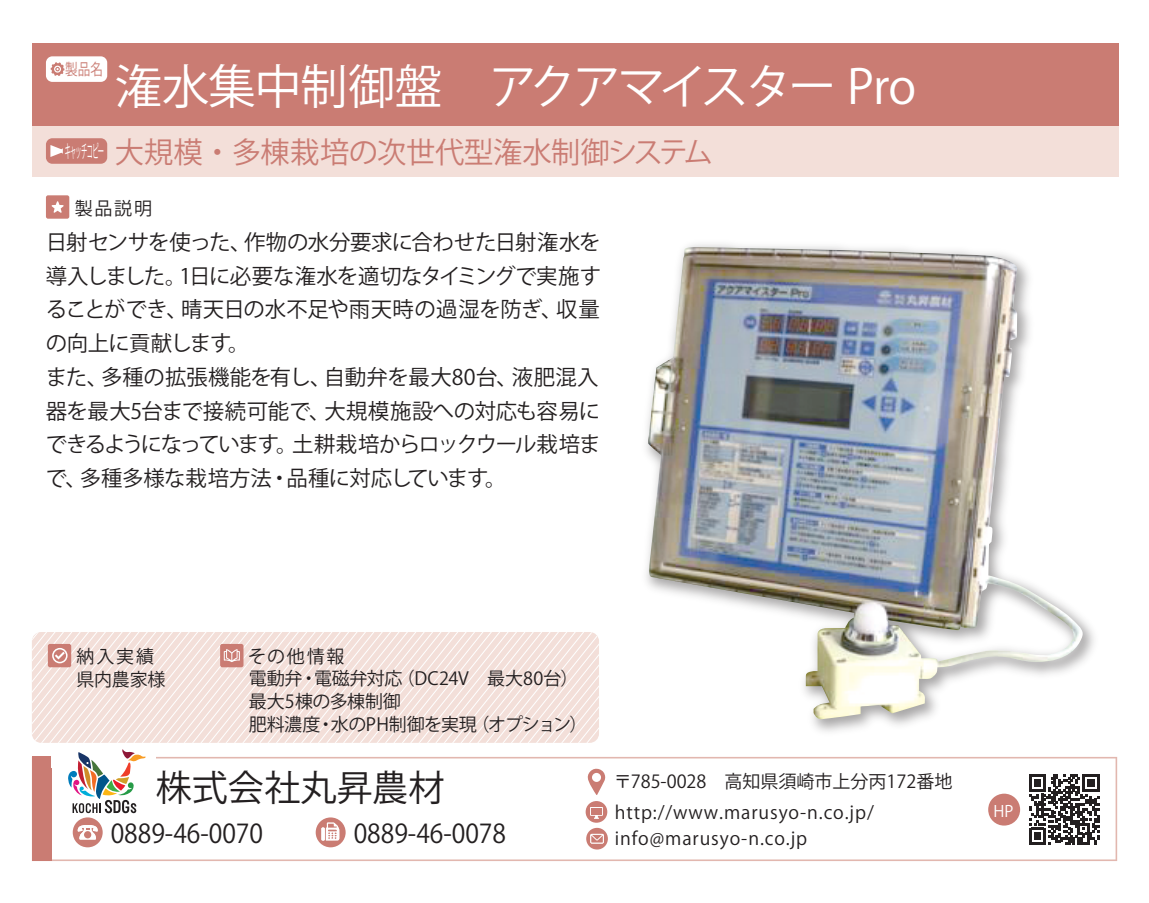
<style>
.page{position:relative;width:1149px;height:903px;background:#fff}
.page>*{position:absolute;margin:0;border:0;box-sizing:border-box;transform-origin:0 0}
.t1{font:47.25px "Ro NOW Std GB";letter-spacing:-.03em;color:#fff}
.t2{font:36px "Ro NOW Std GB";letter-spacing:.005em;color:#231f20}
.t3{font:29.25px "Shuei M Go Std B";letter-spacing:-.01em;color:#ca7c73}
.t4{font:25.88px "Ro NOW Std GB";color:#231f20;scale:.95 1}
.t5{font:21.38px/33.8px "Shuei M Go Std L";letter-spacing:-.025em;color:#231f20}
.t6{font:18px/22.5px "Koburina Go Std N W3";letter-spacing:-.015em;color:#231f20}
.t7{font:18px/31.1px "Ro NOW Std GM";color:#231f20}
.t8{font:18px "Ro NOW Std GM";letter-spacing:.05em;color:#231f20}
.t9{font:18px "Ro NOW Std GB";letter-spacing:.1em;color:#231f20}
.t10{font:18px "Ro NOW Std GB";letter-spacing:-.125em;color:#fff;scale:.35 1}
.t11{font:15.75px "Ro NOW Std GB";color:#ca7c73;scale:.8 1}
.t12{font:15.75px "Shuei M Go Std B";color:#fff}
</style>
<div class="page">
<div style="left:32px;top:43px;width:1085px;height:83px;background:#ca7c73"></div>
<div style="left:32px;top:126px;width:1085px;height:50px;background:#f3dfd9"></div>
<svg style="left:32px;top:632px;width:567px;height:110px;background:#f4e2dd"></svg>
<svg style="left:51px;top:757px;width:1065px;height:104px"></svg>
<div style="left:32px;top:756px;width:19px;height:105px;background:#ca7c73"></div>
<div style="left:46px;top:195px;width:23px;height:24px;background:#ca7c73;border-radius:2px"></div>
<svg style="left:51px;top:201px;width:13px;height:12px"></svg>
<div style="left:46px;top:138px;width:61px;height:26px;background:#ca7c73;border-radius:6px"></div>
<svg style="left:50px;top:145px;width:13px;height:12px"></svg>
<div style="left:46px;top:56px;width:61px;height:26px;background:#fff;border-radius:6px"></div>
<svg style="left:51px;top:62px;width:13px;height:14px"></svg>
<img style="left:647px;top:247px;width:437px;height:472px">
<svg style="left:1028px;top:774px;width:70px;height:70px"></svg>
<div style="left:51px;top:750px;width:104px;height:17px;background:#fff"></div>
<img style="left:68px;top:749px;width:78px;height:98px">
<p class="t11" style="left:65px;top:61px;width:49px">製品名</p>
<p class="t10" style="left:65px;top:141px;width:113px">キャッチコピー</p>
<h1 class="t1" style="left:115px;top:60px;width:802px">潅水集中制御盤　アクアマイスター Pro</h1>
<h3 class="t3" style="left:115px;top:135px;width:599px">大規模・多棟栽培の次世代型潅水制御システム</h3>
<p class="t9" style="left:75px;top:198px;width:79px">製品説明</p>
<p class="t5" style="left:46px;top:225px;width:556px">日射センサを使った、作物の水分要求に合わせた日射潅水を導入しました。1日に必要な潅水を適切なタイミングで実施することができ、晴天日の水不足や雨天時の過湿を防ぎ、収量の向上に貢献します。<br>また、多種の拡張機能を有し、自動弁を最大80台、液肥混入器を最大5台まで接続可能で、大規模施設への対応も容易にできるようになっています。土耕栽培からロックウール栽培まで、多種多様な栽培方法・品種に対応しています。</p>
<p class="t9" style="left:77px;top:646px;width:79px">納入実績</p>
<p class="t6" style="left:77px;top:668px;width:90px">県内農家様</p>
<p class="t9" style="left:248px;top:646px;width:98px">その他情報</p>
<p class="t6" style="left:249px;top:668px;width:340px">電動弁・電磁弁対応（DC24V　最大80台）最大5棟の多棟制御<br>肥料濃度・水のPH制御を実現（オプション）</p>
<h2 class="t2" style="left:156px;top:767px;width:290px">株式会社丸昇農材</h2>
<p class="t4" style="left:111px;top:818px;width:162px">0889-46-0070</p>
<p class="t4" style="left:353px;top:818px;width:162px">0889-46-0078</p>
<p class="t7" style="left:613px;top:765px;width:340px">〒785-0028　高知県須崎市上分丙172番地http://www.marusyo-n.co.jp/</p>
<p class="t8" style="left:614px;top:828px;width:194px">info@marusyo-n.co.jp</p>
<p class="t12" style="left:993px;top:802px;width:22px">HP</p>
</div>
